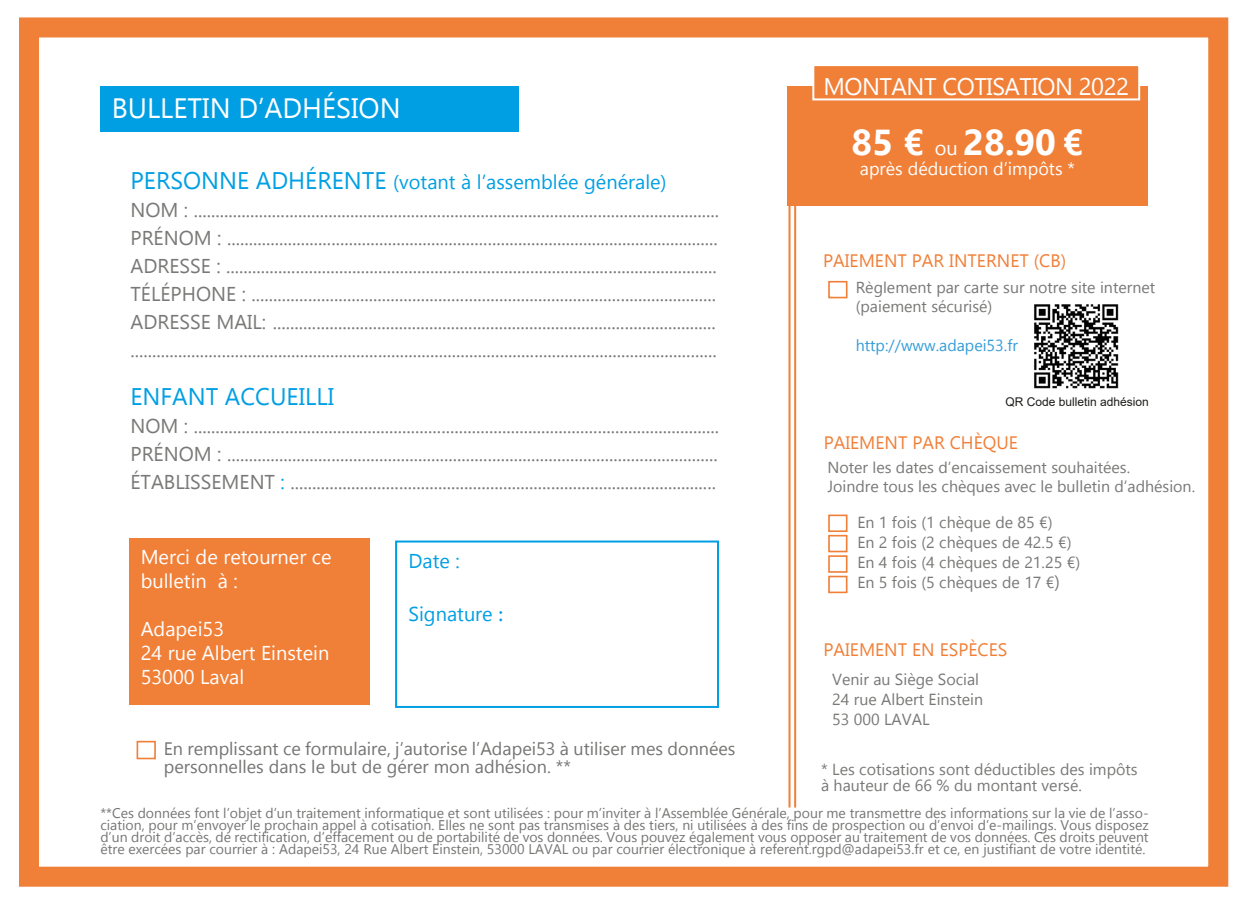
<style>
.page{position:relative;width:1248px;height:908px;background:#fff}
.page>*{position:absolute;margin:0;border:0;box-sizing:border-box;transform-origin:0 0}
.t1{font:700 36px "Gadugi";color:#fff}
.t2{font:28px "Gadugi";color:#fff}
.t3{font:24px "Gadugi";letter-spacing:-.02em;color:#fff}
.t4{font:24px "Gadugi";color:#009fe3}
.t5{font:20px/28px "Gadugi";color:#787877}
.t6{font:20px/24px "Gadugi";color:#fff}
.t7{font:20px "Gadugi";color:#009fe3}
.t8{font:18px/18px "Gadugi";color:#757574}
.t9{font:18px "Gadugi";color:#f07f38}
.t10{font:18px "Gadugi";color:#fff}
.t11{font:16px/20px "Gadugi";color:#787877}
.t12{font:16px "Gadugi";color:#369dd8}
.t13{font:14px/12px "Gadugi";color:#757574;text-align:justify}
.t14{font:12px "Arial";color:#1d1d1b}
.s1{font-size:24px}
.s2{color:#009fe3}
.s3{font-family:"Minion Pro";font-size:24px}
.s4{font-weight:400;font-size:20px}
.s5{font-size:18px}
</style>
<div class="page">
<div style="left:19px;top:17px;width:1209px;height:869px;border:20px solid #f07f38"></div>
<div style="left:100px;top:86px;width:419px;height:45px;background:#009fe3"></div>
<div style="left:787px;top:86px;width:360px;height:120px;background:#f07f38"></div>
<div style="left:813px;top:65px;width:326px;height:34px;background:#f07f38"></div>
<div style="left:812px;top:64px;width:328px;height:36px;border:2px solid #fff"></div>
<hr style="left:794px;top:205px;width:2px;height:602px;background:#f07f38">
<div style="left:129px;top:537px;width:241px;height:167px;background:#f07f38"></div>
<div style="left:395px;top:540px;width:324px;height:167px;border:2px solid #009fe3"></div>
<div style="left:828px;top:514px;width:19px;height:17px;border:2px solid #f07f38"></div>
<div style="left:828px;top:534px;width:19px;height:18px;border:2px solid #f07f38"></div>
<div style="left:828px;top:555px;width:19px;height:17px;border:2px solid #f07f38"></div>
<div style="left:828px;top:575px;width:19px;height:18px;border:2px solid #f07f38"></div>
<div style="left:136px;top:740px;width:20px;height:19px;border:2px solid #f07f38"></div>
<img style="left:1034px;top:304px;width:85px;height:85px">
<hr style="left:788px;top:204px;width:2px;height:603px;background:#f07f38">
<div style="left:828px;top:281px;width:19px;height:17px;border:2px solid #f07f38"></div>
<p class="t2" style="left:112px;top:91px;width:290px">BULLETIN D’ADHÉSION</p>
<p class="t7" style="left:130px;top:170px;width:537px"><span class="s1">PERSONNE ADHÉRENTE</span> (votant à l’assemblée générale)</p>
<p class="t5" style="left:130px;top:196px;width:590px">NOM : .........................................................................................................................</p>
<p class="t5" style="left:130px;top:224px;width:588px">PRÉNOM : .................................................................................................................</p>
<p class="t5" style="left:130px;top:252px;width:588px">ADRESSE : .................................................................................................................</p>
<p class="t5" style="left:130px;top:280px;width:587px">TÉLÉPHONE : ...........................................................................................................</p>
<p class="t5" style="left:130px;top:308px;width:587px">ADRESSE MAIL: ...................................................................................................... .......................................................................................................................................</p>
<p class="t4" style="left:130px;top:382px;width:205px">ENFANT ACCUEILLI</p>
<p class="t5" style="left:130px;top:412px;width:590px">NOM : .........................................................................................................................</p>
<p class="t5" style="left:130px;top:440px;width:588px">PRÉNOM : .................................................................................................................</p>
<p class="t5" style="left:130px;top:468px;width:587px">ÉTABLISSEMENT <span class="s2">:</span> ..................................................................................................</p>
<p class="t6" style="left:141px;top:544px;width:192px">Merci de retourner ce bulletin à :</p>
<p class="t6" style="left:141px;top:616px;width:85px">Adapei53</p>
<p class="t6" style="left:141px;top:640px;width:190px">24 rue Albert Einstein<br>53000 Laval</p>
<p class="t7" style="left:408px;top:549px;width:53px">Date :</p>
<p class="t7" style="left:408px;top:602px;width:97px">Signature <span class="s3">:</span></p>
<p class="t3" style="left:823px;top:72px;width:307px">MONTANT COTISATION 2022</p>
<p class="t1" style="left:851px;top:121px;width:233px">85 € <span class="s4">ou</span> 28.90 €</p>
<p class="t10" style="left:859px;top:158px;width:217px">après déduction d’impôts *</p>
<p class="t9" style="left:823px;top:249px;width:244px">PAIEMENT PAR INTERNET (CB)</p>
<p class="t11" style="left:855px;top:277px;width:301px">Règlement par carte sur notre site internet</p>
<p class="t11" style="left:855px;top:296px;width:138px">(paiement sécurisé)</p>
<p class="t12" style="left:855px;top:335px;width:164px">http://www.adapei53.fr</p>
<p class="t14" style="left:1005px;top:393px;width:145px">QR Code bulletin adhésion</p>
<p class="t9" style="left:823px;top:432px;width:196px">PAIEMENT PAR CHÈQUE</p>
<p class="t11" style="left:827px;top:457px;width:304px">Noter les dates d’encaissement souhaitées.</p>
<p class="t11" style="left:827px;top:476px;width:369px">Joindre tous les chèques avec le bulletin d’adhésion.</p>
<p class="t11" style="left:857px;top:512px;width:197px">En 1 fois (1 chèque de 85 €)</p>
<p class="t11" style="left:857px;top:532px;width:215px">En 2 fois (2 chèques de 42.5 €)</p>
<p class="t11" style="left:857px;top:552px;width:224px">En 4 fois (4 chèques de 21.25 €)<br>En 5 fois (5 chèques de 17 €<span class="s5">)</span></p>
<p class="t9" style="left:823px;top:639px;width:185px">PAIEMENT EN ESPÈCES</p>
<p class="t11" style="left:832px;top:668px;width:148px">Venir au Siège Social</p>
<p class="t11" style="left:832px;top:688px;width:152px">24 rue Albert Einstein</p>
<p class="t11" style="left:832px;top:708px;width:99px">53 000 LAVAL</p>
<p class="t8" style="left:164px;top:739px;width:573px">En remplissant ce formulaire, j’autorise l’Adapei53 à utiliser mes données personnelles dans le but de gérer mon adhésion. **</p>
<p class="t13" style="left:100px;top:806px;width:1049px">**Ces données font l’objet d’un traitement informatique et sont utilisées : pour m’inviter à l’Assemblée Générale, pour me transmettre des informations sur la vie de l’asso&shy;ciation, pour m’envoyer le prochain appel à cotisation. Elles ne sont pas transmises à des tiers, ni utilisées à des fins de prospection ou d’envoi d’e-mailings. Vous disposez d’un droit d’accès, de rectification, d’effacement ou de portabilité de vos données. Vous pouvez également vous opposer au traitement de vos données. Ces droits peuvent être exercées par courrier à : Adapei53, 24 Rue Albert Einstein, 53000 LAVAL ou par courrier électronique à referent.rgpd@adapei53.fr et ce, en justifiant de votre identité.</p>
<p class="t11" style="left:821px;top:760px;width:318px;line-height:16px">* Les cotisations sont déductibles des impôts à hauteur de 66 % du montant versé.</p>
</div>
